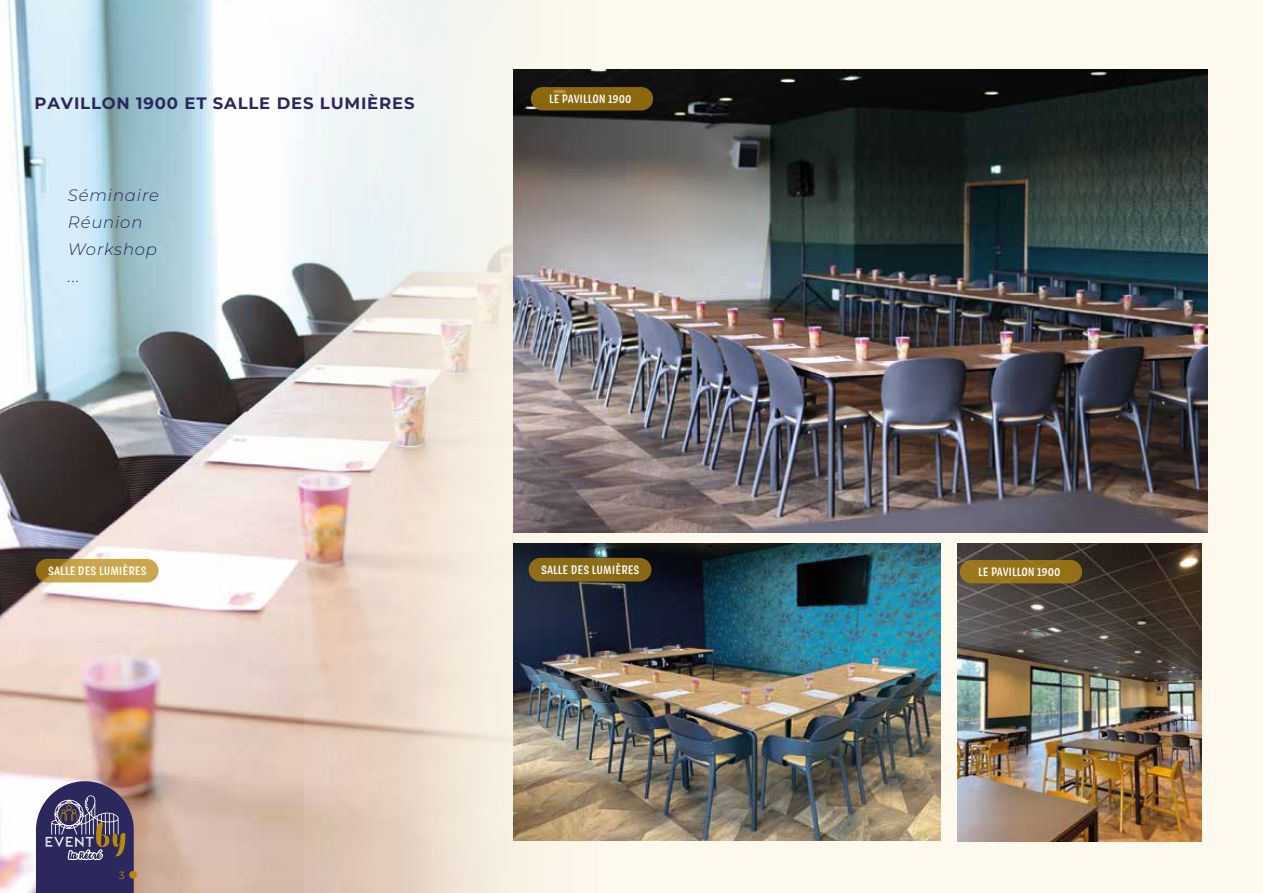
<style>
.page{position:relative;width:1263px;height:893px;background:#fdf9ec}
.page>*{position:absolute;margin:0;border:0;box-sizing:border-box;transform-origin:0 0}
.t1{font:100 16.5px "Montserrat";letter-spacing:.05em;color:#2c275c}
.t2{font:italic 100 16.5px/27px "Montserrat";letter-spacing:.05em;color:#2c275c}
.t3{font:500 12.9px "Coniferous";color:#fff}
.t4{font:500 12.75px "Coniferous";letter-spacing:-.01em;color:#fff}
.t5{font:100 10.5px "Montserrat";color:#b8890f}
</style>
<div class="page">
<img style="left:0;top:0;width:304px;height:893px">
<svg style="left:304px;top:0;width:499px;height:893px"></svg>
<img style="left:514px;top:543px;width:427px;height:298px">
<img style="left:513px;top:70px;width:695px;height:463px">
<div style="left:531px;top:87px;width:122px;height:23px;background:#8b680e;border-radius:12px"></div>
<div style="left:529px;top:558px;width:122px;height:23px;background:#8b6c16;border-radius:12px"></div>
<svg style="left:36px;top:559px;width:123px;height:23px;background:#c19e44"></svg>
<svg style="left:36px;top:781px;width:98px;height:112px;background:#50476c"></svg>
<div style="left:129px;top:871px;width:8px;height:8px;background:#b8890f;border-radius:50%"></div>
<img style="left:957px;top:543px;width:245px;height:298px">
<div style="left:960px;top:560px;width:122px;height:23px;background:#987419;border-radius:12px"></div>
<p class="t1" style="left:35px;top:92px;width:382px">PAVILLON 1900 ET SALLE DES LUMIÈRES</p>
<p class="t2" style="left:68px;top:181px;width:93px">Séminaire<br>Réunion<br>Workshop ...</p>
<p class="t4" style="left:549px;top:90px;width:84px">LE PAVILLON 1900</p>
<p class="t3" style="left:48px;top:561px;width:100px">SALLE DES LUMIÈRES</p>
<p class="t3" style="left:541px;top:560px;width:100px">SALLE DES LUMIÈRES</p>
<p class="t5" style="left:119px;top:868px;width:7px">3</p>
<p class="t4" style="left:978px;top:562px;width:84px">LE PAVILLON 1900</p>
</div>
